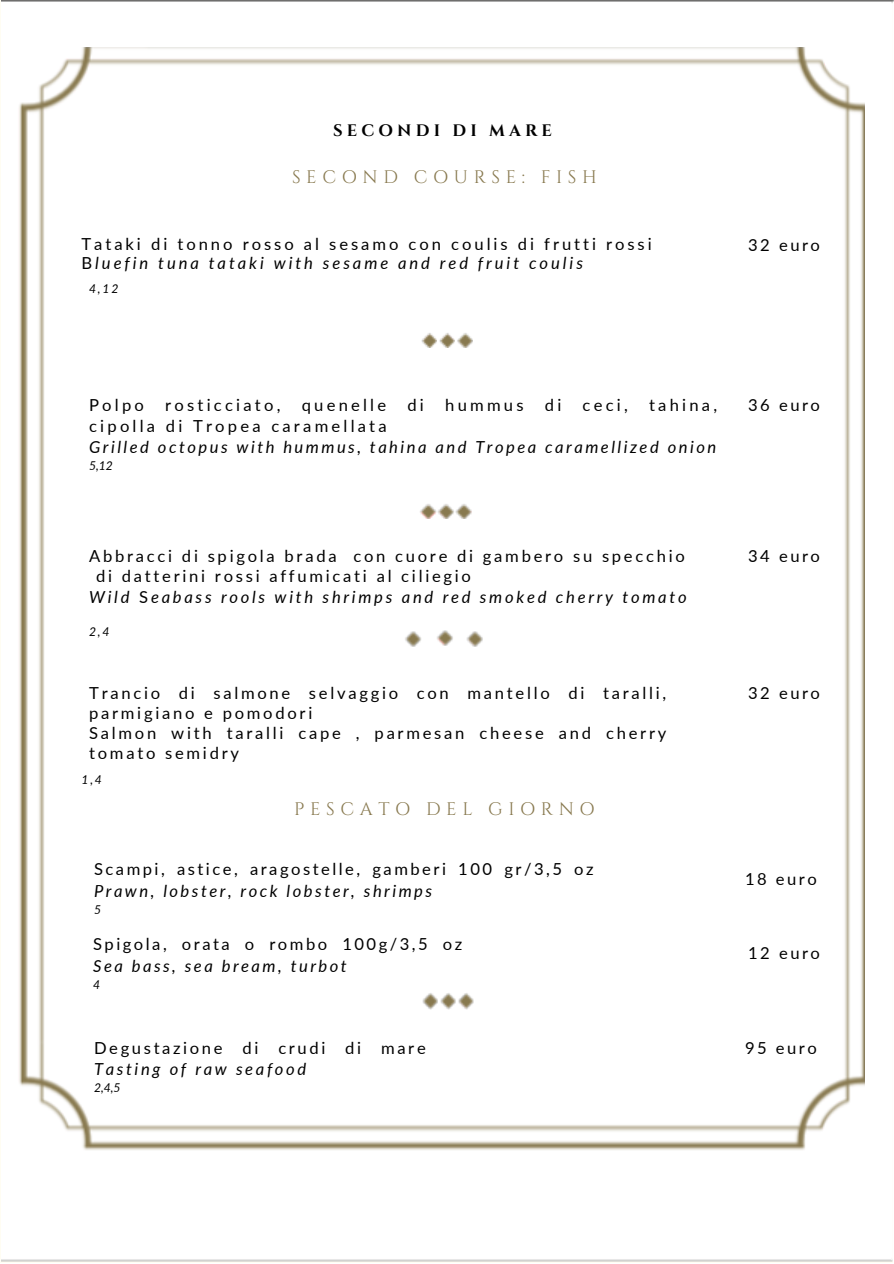
<style>
.page{position:relative;width:894px;height:1264px;background:#fff}
.page>*{position:absolute;margin:0;border:0;box-sizing:border-box;transform-origin:0 0}
.t1{font:18.15px "Cinzel";letter-spacing:.31em;color:#88794f}
.t2{font:16.65px/21.3px "Lato";letter-spacing:.165em;color:#000}
.t3{font:italic 16.65px/21.3px "Lato";letter-spacing:.15em;color:#000}
.t4{font:16.65px "Lato";letter-spacing:.195em;color:#000}
.t5{font:700 16.65px "Cinzel";letter-spacing:.25em;color:#000}
.t6{font:italic 12.15px "Lato";color:#000}
.s1{font-style:italic}
.s2{font-style:normal}
</style>
<div class="page">
<img style="left:1px;top:0;width:890px;height:1260px">
<img style="left:17px;top:47px;width:846px;height:1103px">
<img style="left:421px;top:333px;width:15px;height:14px">
<img style="left:439px;top:333px;width:15px;height:14px">
<img style="left:457px;top:333px;width:15px;height:14px">
<img style="left:420px;top:504px;width:52px;height:14px">
<img style="left:404px;top:631px;width:17px;height:15px">
<img style="left:437px;top:630px;width:16px;height:15px">
<img style="left:466px;top:631px;width:17px;height:15px">
<img style="left:423px;top:992px;width:14px;height:17px">
<img style="left:441px;top:992px;width:14px;height:17px">
<img style="left:459px;top:992px;width:14px;height:17px">
<p class="t5" style="left:333px;top:120px;width:220px">SECONDI DI MARE</p>
<h3 class="t1" style="left:292px;top:166px;width:306px">SECOND COURSE: FISH</h3>
<p class="t2" style="left:81px;top:234px;width:571px;line-height:19.2px">Tataki di tonno rosso al sesamo con coulis di frutti rossi<br>B<span class="s1">luefin tuna tataki with sesame and red fruit coulis</span></p>
<h3 class="t6" style="left:89px;top:281px;width:31px">4,12</h3>
<p class="t2" style="left:748px;top:234px;width:73px">32 euro</p>
<p class="t2" style="left:89px;top:393px;width:56px">Polpo</p>
<p class="t4" style="left:165px;top:394px;width:117px">rosticciato,</p>
<p class="t4" style="left:302px;top:394px;width:86px">quenelle</p>
<p class="t2" style="left:407px;top:393px;width:18px">di</p>
<p class="t2" style="left:445px;top:393px;width:80px">hummus</p>
<p class="t2" style="left:544px;top:393px;width:18px">di</p>
<p class="t2" style="left:582px;top:393px;width:47px">ceci,</p>
<p class="t2" style="left:649px;top:393px;width:69px">tahina,</p>
<p class="t3" style="left:89px;top:415px;width:628px"><span class="s2">cipolla di Tropea caramellata<br></span>Grilled octopus with hummus, tahina and Tropea caramellized onion</p>
<p class="t6" style="left:89px;top:458px;width:25px">5,12</p>
<h3 class="t2" style="left:89px;top:545px;width:597px">Abbracci di spigola brada con cuore di gambero su specchio</h3>
<h3 class="t2" style="left:96px;top:565px;width:376px">di datterini rossi affumicati al ciliegio</h3>
<h3 class="t3" style="left:89px;top:585px;width:599px">Wild <span class="s2">S</span>eabass rools with shrimps and red smoked cherry tomato</h3>
<p class="t6" style="left:89px;top:623px;width:22px">2,4</p>
<h3 class="t2" style="left:748px;top:394px;width:73px">36 euro</h3>
<h3 class="t2" style="left:748px;top:545px;width:73px">34 euro</h3>
<h3 class="t2" style="left:89px;top:682px;width:578px;line-height:20.2px">Trancio di salmone selvaggio con mantello di taralli, parmigiano e pomodori<br>Salmon with taralli cape , parmesan cheese and cherry tomato semidry</h3>
<p class="t2" style="left:748px;top:681px;width:73px">32 euro</p>
<p class="t6" style="left:81px;top:771px;width:22px">1,4</p>
<h3 class="t1" style="left:294px;top:797px;width:302px">PESCATO DEL GIORNO</h3>
<p class="t2" style="left:94px;top:858px;width:501px">Scampi, astice, aragostelle, gamberi 100 gr/3,5 oz<br><span class="s1">Prawn, lobster, rock lobster, shrimps</span></p>
<p class="t6" style="left:94px;top:901px;width:9px">5</p>
<p class="t2" style="left:93px;top:933px;width:370px">Spigola, orata o rombo 100g/3,5 oz<br><span class="s1">Sea bass, sea bream, turbot</span></p>
<p class="t6" style="left:93px;top:976px;width:9px">4</p>
<p class="t2" style="left:94px;top:1036px;width:333px">Degustazione di crudi di mare<br><span class="s1">Tasting of raw seafood</span></p>
<p class="t6" style="left:94px;top:1079px;width:28px">2,4,5</p>
<h2 class="t2" style="left:744px;top:868px;width:73px">18 euro</h2>
<p class="t2" style="left:748px;top:942px;width:73px">12 euro</p>
<h3 class="t2" style="left:744px;top:1036px;width:73px">95 euro</h3>
</div>
